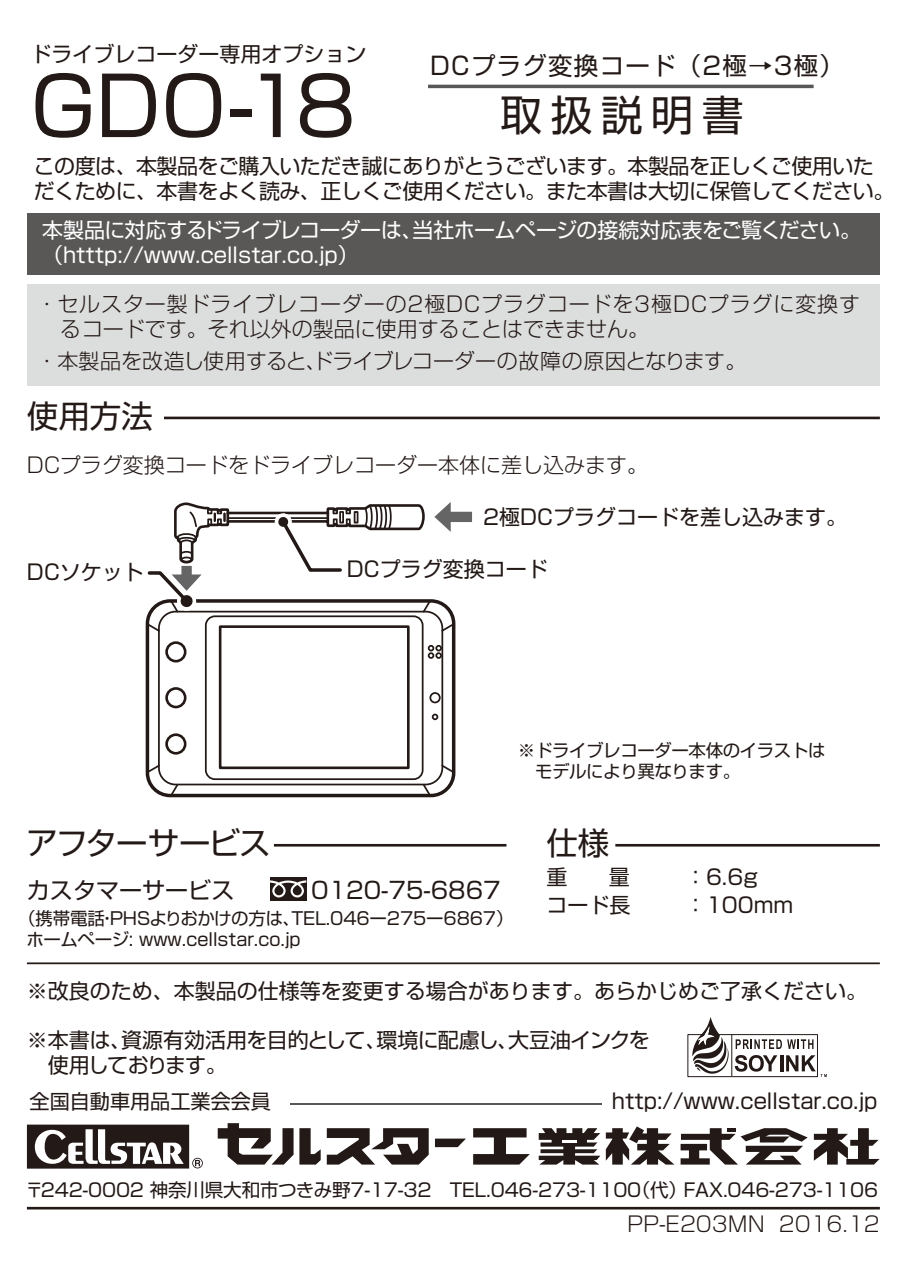
<style>
.page{position:relative;width:911px;height:1270px;background:#fff}
.page>*{position:absolute;margin:0;border:0;box-sizing:border-box;transform-origin:0 0}
.t1{font:80.5px "Shin Go Pro";color:#231916}
.t2{font:42px "Shin Go Pro";letter-spacing:.2em;color:#231916}
.t3{font:31.5px "Shin Go Pro";letter-spacing:-.04em;color:#231916}
.t4{font:31.5px "Shin Go Pro";color:#231916}
.t5{font:24.5px "Shin Go Pro";letter-spacing:.05em;color:#231916}
.t6{font:23.1px "Shin Go Pro";color:#231916}
.t7{font:21px/28px "Shin Go Pro";color:#231916}
.t8{font:21px/25.2px "Shin Go Pro";letter-spacing:-.025em;color:#231916}
.t9{font:300 21px "Shin Go Pro";color:#231916}
.t10{font:21px/25.2px "Shin Go Pro";letter-spacing:-.01em;color:#fff}
.t11{font:300 21px/25.2px "Shin Go Pro";letter-spacing:.04em;color:#231916}
.t12{font:21px/25.2px "Shin Go Pro";letter-spacing:-.03em;color:#231916}
.t13{font:19.95px "Shin Go Pro";color:#231916}
.t14{font:18.55px "Shin Go Pro";letter-spacing:-.01em;color:#231916}
.t15{font:17.5px/21px "Shin Go Pro";letter-spacing:-.025em;color:#231916}
</style>
<div class="page">
<hr style="left:428px;top:85px;width:386px;height:3px;background:#595857">
<div style="left:27px;top:284px;width:853px;height:101px;background:#dcdddd"></div>
<div style="left:146px;top:599px;width:309px;height:198px;border:4px solid #231916;border-radius:23px"></div>
<div style="left:158px;top:610px;width:285px;height:175px;border:2px solid #231916;border-radius:17px"></div>
<div style="left:205px;top:615px;width:218px;height:165px;border:2px solid #231916;border-radius:9px"></div>
<svg style="left:428px;top:645px;width:6px;height:13px"></svg>
<div style="left:432px;top:713px;width:6px;height:7px;border:2px solid #231916;border-radius:50%"></div>
<div style="left:429px;top:692px;width:12px;height:11px;border:2px solid #231916;border-radius:50%"></div>
<div style="left:435px;top:645px;width:7px;height:6px;border:2px solid #231916;border-radius:50%"></div>
<div style="left:435px;top:652px;width:7px;height:6px;border:2px solid #231916;border-radius:50%"></div>
<div style="left:165px;top:641px;width:21px;height:21px;border:3px solid #231916;border-radius:50%"></div>
<div style="left:165px;top:687px;width:21px;height:21px;border:3px solid #231916;border-radius:50%"></div>
<div style="left:165px;top:733px;width:21px;height:21px;border:3px solid #231916;border-radius:50%"></div>
<div style="left:219px;top:625px;width:191px;height:144px;border:3px solid #231916"></div>
<svg style="left:169px;top:782px;width:11px;height:15px"></svg>
<svg style="left:145px;top:763px;width:16px;height:11px"></svg>
<svg style="left:421px;top:782px;width:11px;height:15px"></svg>
<svg style="left:440px;top:763px;width:16px;height:11px"></svg>
<div style="left:27px;top:213px;width:853px;height:61px;background:#595857"></div>
<hr style="left:164px;top:416px;width:716px;height:3px;background:#231916">
<svg style="left:814px;top:1128px;width:66px;height:36px"></svg>
<svg style="left:680px;top:1128px;width:128px;height:36px"></svg>
<svg style="left:688px;top:1017px;width:139px;height:59px"></svg>
<div style="left:270px;top:876px;width:36px;height:24px;background:#231916"></div>
<svg style="left:270px;top:880px;width:36px;height:17px"></svg>
<svg style="left:27px;top:1124px;width:176px;height:44px"></svg>
<hr style="left:290px;top:1103px;width:312px;height:1px;background:#595857">
<svg style="left:539px;top:1128px;width:61px;height:36px"></svg>
<svg style="left:606px;top:1126px;width:68px;height:38px"></svg>
<hr style="left:562px;top:1139px;width:15px;height:3px;background:#fff">
<svg style="left:473px;top:1128px;width:57px;height:36px"></svg>
<svg style="left:435px;top:1138px;width:31px;height:8px"></svg>
<svg style="left:327px;top:1128px;width:102px;height:36px"></svg>
<svg style="left:218px;top:1123px;width:103px;height:41px"></svg>
<hr style="left:27px;top:962px;width:853px;height:2px;background:#231916">
<hr style="left:27px;top:1206px;width:853px;height:3px;background:#231916">
<hr style="left:274px;top:843px;width:232px;height:3px;background:#231916">
<hr style="left:615px;top:843px;width:265px;height:3px;background:#231916">
<svg style="left:145px;top:502px;width:327px;height:131px"></svg>
<p class="t7" style="left:31px;top:38px;width:337px">ドライブレコーダー専用オプション</p>
<h1 class="t1" style="left:30px;top:40px;width:327px">GDO-18</h1>
<p class="t5" style="left:430px;top:46px;width:415px">DCプラグ変換コード（2極→3極）</p>
<h2 class="t2" style="left:500px;top:80px;width:245px">取扱説明書</h2>
<p class="t8" style="left:34px;top:151px;width:862px">この度は、本製品をご購入いただき誠にありがとうございます。本製品を正しくご使用いただくために、本書をよく読み、正しくご使用ください。また本書は大切に保管してください。</p>
<p class="t10" style="left:42px;top:215px;width:821px">本製品に対応するドライブレコーダーは、当社ホームページの接続対応表をご覧ください。（htttp://www.cellstar.co.jp）</p>
<p class="t11" style="left:60px;top:289px;width:801px;text-indent:-24px">・セルスター製ドライブレコーダーの2極DCプラグコードを3極DCプラグに変換するコードです。それ以外の製品に使用することはできません。</p>
<p class="t9" style="left:36px;top:344px;width:711px">・本製品を改造し使用すると、ドライブレコーダーの故障の原因となります。</p>
<h3 class="t4" style="left:27px;top:390px;width:127px">使用方法</h3>
<p class="t9" style="left:27px;top:447px;width:623px">DCプラグ変換コードをドライブレコーダー本体に差し込みます。</p>
<p class="t7" style="left:27px;top:555px;width:119px">DCソケット</p>
<p class="t7" style="left:483px;top:501px;width:365px">2極DCプラグコードを差し込みます。</p>
<p class="t7" style="left:347px;top:552px;width:203px">DCプラグ変換コード</p>
<p class="t15" style="left:518px;top:738px;width:309px">※ドライブレコーダー本体のイラストは　モデルにより異なります。</p>
<h3 class="t3" style="left:26px;top:817px;width:246px">アフターサービス</h3>
<h3 class="t4" style="left:546px;top:817px;width:64px">仕様</h3>
<p class="t6" style="left:27px;top:870px;width:475px">カスタマーサービス　　　 0120-75-6867</p>
<p class="t15" style="left:26px;top:906px;width:489px;text-indent:-8px">（携帯電話・PHSよりおかけの方は、TEL.046ー275ー6867）ホームページ: www.cellstar.co.jp</p>
<p class="t7" style="left:546px;top:860px;width:85px">重　 量コード長</p>
<p class="t7" style="left:685px;top:860px;width:110px">：6.6g：100mm</p>
<p class="t7" style="left:27px;top:974px;width:842px">※改良のため、本製品の仕様等を変更する場合があります。あらかじめご了承ください。</p>
<p class="t12" style="left:27px;top:1024px;width:624px">※本書は、資源有効活用を目的として、環境に配慮し、大豆油インクを　使用しております。</p>
<p class="t13" style="left:30px;top:1085px;width:243px">全国自動車用品工業会会員</p>
<p class="t7" style="left:612px;top:1084px;width:267px">http://www.cellstar.co.jp</p>
<p class="t14" style="left:25px;top:1174px;width:854px">〒242-0002 神奈川県大和市つきみ野7-17-32　ＴＥＬ.046-273-1100（代）ＦＡＸ.046-273-1106</p>
<p class="t9" style="left:627px;top:1206px;width:254px">PP-E203MN 2016.12</p>
</div>
